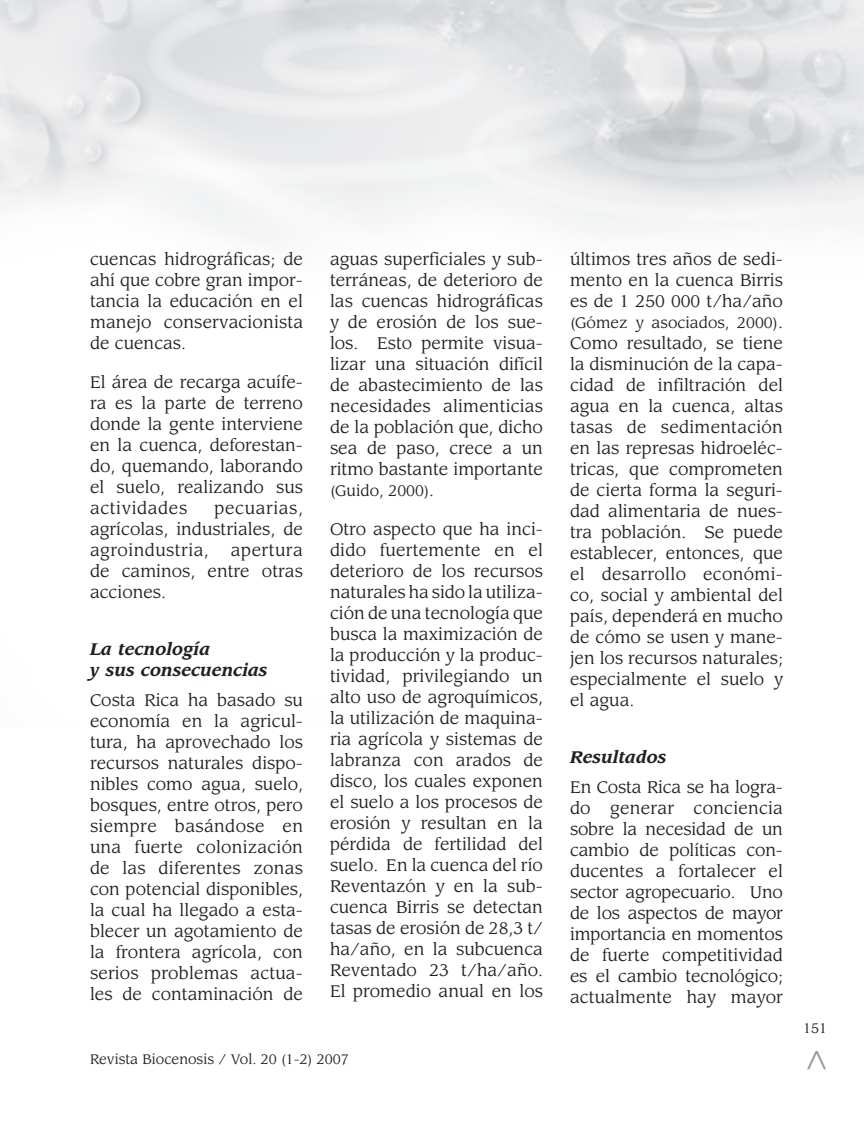
<style>
.page{position:relative;width:864px;height:1134px;background:#fff}
.page>*{position:absolute;margin:0;border:0;box-sizing:border-box;transform-origin:0 0}
.t1{font:36px "Leawood Std";color:#939598}
.t2{font:16.5px/21px "Leawood Std";color:#231f20;text-align:justify}
.t3{font:italic 700 16.5px/21px "Leawood Std";color:#231f20}
.t4{font:15px "Leawood Std";color:#231f20}
.t5{font:13.5px "Leawood Std";color:#231f20}
.s1{font-size:16.5px}
</style>
<div class="page">
<img style="left:0;top:0;width:1px;height:205px">
<p class="t2" style="left:90px;top:249px;width:215px">cuencas hidrográficas; de ahí que cobre gran impor&shy;tancia la educación en el manejo conservacionista de cuencas.</p>
<p class="t2" style="left:90px;top:372px;width:215px">El área de recarga acuífe&shy;ra es la parte de terreno donde la gente interviene en la cuenca, deforestan&shy;do, quemando, laborando el suelo, realizando sus actividades</p>
<p class="t2" style="left:90px;top:498px;width:215px;text-indent:125px">pecuarias, agrícolas, industriales, de agroindustria,</p>
<p class="t2" style="left:90px;top:540px;width:214px;text-indent:141px">apertura de caminos, entre otras acciones.</p>
<p class="t3" style="left:90px;top:639px;width:179px">La tecnología<br>y sus consecuencias</p>
<p class="t2" style="left:90px;top:690px;width:215px">Costa Rica ha basado su economía en la agricul&shy;tura, ha aprovechado los recursos naturales dispo&shy;nibles como agua, suelo, bosques, entre otros, pero siempre basándose en una fuerte colonización de las diferentes zonas con potencial disponibles, la cual ha llegado a esta&shy;blecer un agotamiento de la frontera agrícola, con serios problemas actua&shy;les de contaminación de</p>
<p class="t2" style="left:330px;top:249px;width:215px">aguas superficiales y sub&shy;terráneas, de deterioro de las cuencas hidrográficas y de erosión de los sue&shy;los. Esto permite visua&shy;lizar una situación difícil de abastecimiento de las necesidades alimenticias de la población que, dicho sea de paso, crece a un ritmo bastante importante</p>
<p class="t4" style="left:330px;top:482px;width:106px">(Guido, 2000)<span class="s1">.</span></p>
<p class="t2" style="left:330px;top:519px;width:215px">Otro aspecto que ha inci&shy;dido fuertemente en el deterioro de los recursos naturales ha sido la utiliza&shy;ción de una tecnología que busca la maximización de la producción y la produc&shy;tividad, privilegiando un alto uso de agroquímicos, la utilización de maquina&shy;ria agrícola y sistemas de labranza con arados de disco, los cuales exponen el suelo a los procesos de erosión y resultan en la pérdida de fertilidad del suelo. En la cuenca del río Reventazón y en la sub&shy;cuenca Birris se detectan tasas de erosión de 28,3 t/ ha/año, en la subcuenca Reventado 23 t/ha/año.<br>El promedio anual en los</p>
<p class="t5" style="left:90px;top:1051px;width:260px">Revista Biocenosis / Vol. 20 (1-2) 2007</p>
<p class="t2" style="left:570px;top:249px;width:215px">últimos tres años de sedi&shy;mento en la cuenca Birris es de 1 250 000 t/ha/año</p>
<p class="t4" style="left:570px;top:314px;width:215px">(Gómez y asociados, 2000)<span class="s1">.</span></p>
<p class="t2" style="left:570px;top:333px;width:215px">Como resultado, se tiene la disminución de la capa&shy;cidad de infiltración del agua en la cuenca, altas tasas de sedimentación en las represas hidroeléc&shy;tricas, que comprometen de cierta forma la seguri&shy;dad alimentaria de nues&shy;tra población. Se puede establecer, entonces, que el desarrollo económi&shy;co, social y ambiental del país, dependerá en mucho de cómo se usen y mane&shy;jen los recursos naturales; especialmente el suelo y el agua.</p>
<p class="t3" style="left:570px;top:747px;width:98px">Resultados</p>
<p class="t2" style="left:570px;top:777px;width:215px">En Costa Rica se ha logra&shy;do generar conciencia sobre la necesidad de un cambio de políticas con&shy;ducentes a fortalecer el sector agropecuario. Uno de los aspectos de mayor importancia en momentos de fuerte competitividad es el cambio tecnológico; actualmente hay mayor</p>
<p class="t5" style="left:803px;top:1020px;width:25px">151</p>
<h1 class="t1" style="left:792px;top:1071px;width:23px;rotate:-90deg">&gt;</h1>
</div>
